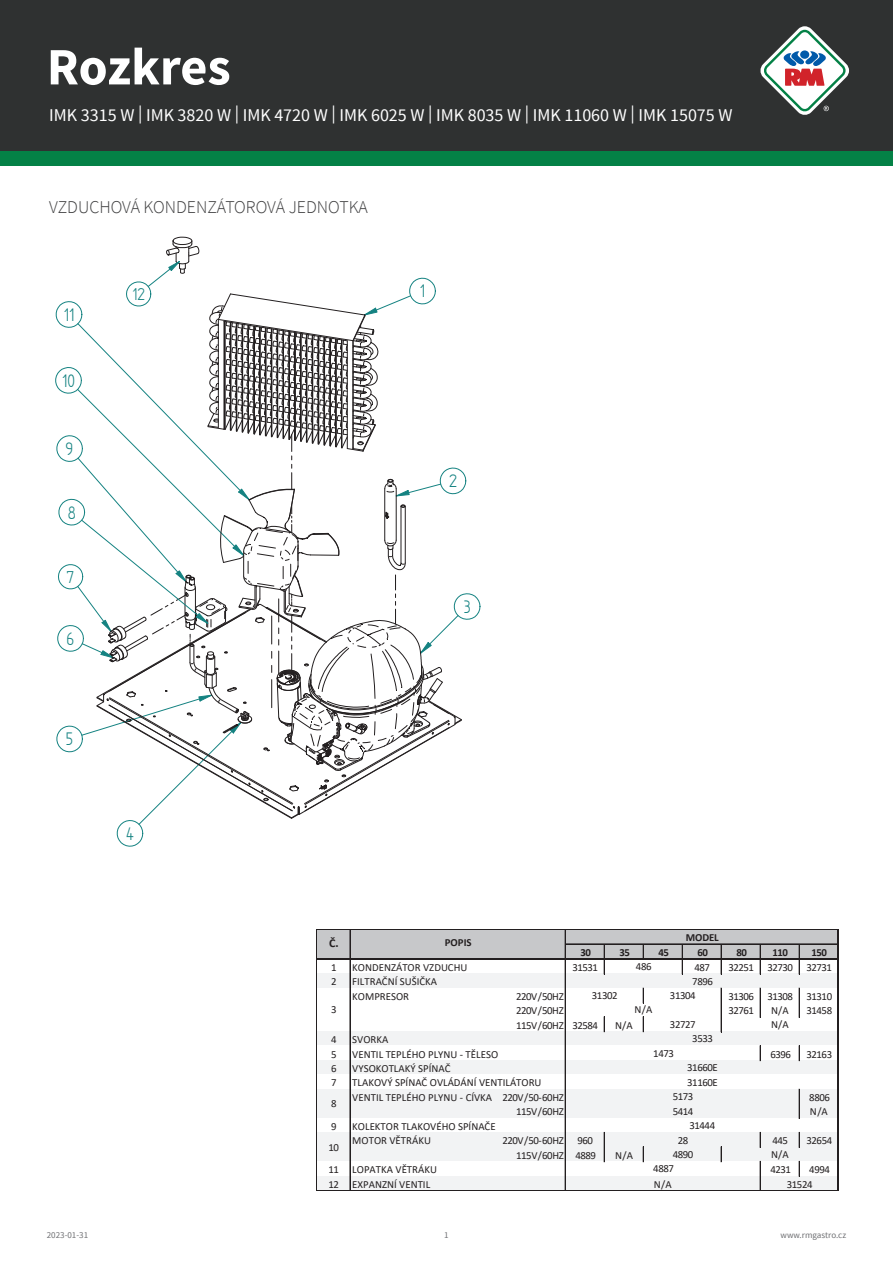
<style>
.page{position:relative;width:893px;height:1263px;background:#fff}
.page>*{position:absolute;margin:0;border:0;box-sizing:border-box;transform-origin:0 0}
.t1{font:700 52.5px "Source Sans Pro";letter-spacing:-.005em;color:#fff}
.t2{font:20.7px "Solid Edge ISO";color:#148281}
.t3{font:19.5px "Solid Edge ISO";color:#148281}
.t4{font:18px "Source Sans Pro";color:#fff}
.t5{font:300 18px "Source Sans Pro";color:#3e3e3f}
.t6{font:700 12px "Calibri";color:#231f20}
.t7{font:10.8px/14.4px "Calibri";color:#231f20}
.t8{font:10.8px "Calibri";letter-spacing:-.04em;color:#231f20}
.t9{font:700 10.8px "Calibri";letter-spacing:-.04em;color:#231f20}
.t10{font:700 10.8px "Calibri";color:#231f20}
.t11{font:9px "Source Sans Pro";color:#6f7073}
</style>
<div class="page">
<div style="left:0;top:0;width:893px;height:166px;background:#048146"></div>
<div style="left:0;top:0;width:893px;height:151px;background:#2f3131"></div>
<svg style="left:760px;top:26px;width:89px;height:89px"></svg>
<svg style="left:55px;top:237px;width:425px;height:609px"></svg>
<div style="left:317px;top:930px;width:522px;height:30px;background:#c7c8ca"></div>
<div style="left:317px;top:973px;width:522px;height:16px;background:#f2f3f4"></div>
<div style="left:317px;top:988px;width:522px;height:44px;background:#fff"></div>
<div style="left:317px;top:1031px;width:522px;height:15px;background:#f2f3f4"></div>
<div style="left:317px;top:1060px;width:522px;height:15px;background:#f2f3f4"></div>
<div style="left:317px;top:1089px;width:522px;height:30px;background:#f2f3f4"></div>
<div style="left:317px;top:1118px;width:522px;height:15px;background:#fff"></div>
<div style="left:317px;top:1132px;width:522px;height:30px;background:#f2f3f4"></div>
<div style="left:317px;top:1161px;width:522px;height:15px;background:#fff"></div>
<div style="left:317px;top:1176px;width:522px;height:15px;background:#f2f3f4"></div>
<hr style="left:317px;top:929px;width:522px;height:1px;background:#231f20">
<hr style="left:566px;top:944px;width:271px;height:1px;background:#231f20">
<svg style="left:350px;top:930px;width:1px;height:28px"></svg>
<svg style="left:565px;top:930px;width:1px;height:28px"></svg>
<hr style="left:317px;top:958px;width:522px;height:2px;background:#231f20">
<svg style="left:643px;top:945px;width:1px;height:13px"></svg>
<svg style="left:721px;top:945px;width:1px;height:29px"></svg>
<svg style="left:760px;top:945px;width:1px;height:29px"></svg>
<svg style="left:799px;top:945px;width:1px;height:29px"></svg>
<svg style="left:604px;top:945px;width:1px;height:29px"></svg>
<svg style="left:643px;top:988px;width:1px;height:15px"></svg>
<hr style="left:760px;top:988px;width:1px;height:30px;background:#231f20">
<hr style="left:799px;top:988px;width:1px;height:30px;background:#231f20">
<svg style="left:799px;top:1046px;width:1px;height:15px"></svg>
<svg style="left:604px;top:1017px;width:1px;height:15px"></svg>
<svg style="left:760px;top:1046px;width:1px;height:15px"></svg>
<hr style="left:799px;top:1089px;width:1px;height:30px;background:#231f20">
<svg style="left:643px;top:1017px;width:1px;height:15px"></svg>
<hr style="left:721px;top:988px;width:1px;height:44px;background:#231f20">
<svg style="left:760px;top:1132px;width:1px;height:15px"></svg>
<svg style="left:799px;top:1132px;width:1px;height:15px"></svg>
<hr style="left:316px;top:929px;width:1px;height:262px;background:#231f20">
<hr style="left:350px;top:960px;width:1px;height:230px;background:#231f20">
<hr style="left:565px;top:960px;width:1px;height:230px;background:#231f20">
<hr style="left:604px;top:1132px;width:1px;height:30px;background:#231f20">
<svg style="left:643px;top:1147px;width:1px;height:15px"></svg>
<svg style="left:682px;top:945px;width:1px;height:29px"></svg>
<svg style="left:721px;top:1147px;width:1px;height:15px"></svg>
<svg style="left:760px;top:1161px;width:1px;height:29px"></svg>
<svg style="left:799px;top:1161px;width:1px;height:15px"></svg>
<hr style="left:317px;top:1190px;width:522px;height:1px;background:#231f20">
<hr style="left:837px;top:930px;width:2px;height:261px;background:#231f20">
<h1 class="t1" style="left:47px;top:33px;width:185px">Rozkres</h1>
<h3 class="t4" style="left:49px;top:104px;width:685px">IMK 3315 W | IMK 3820 W | IMK 4720 W | IMK 6025 W | IMK 8035 W | IMK 11060 W | IMK 15075 W</h3>
<h3 class="t5" style="left:49px;top:196px;width:320px">VZDUCHOVÁ KONDENZÁTOROVÁ JEDNOTKA</h3>
<h2 class="t2" style="left:64px;top:304px;width:12px">11</h2>
<h2 class="t2" style="left:62px;top:370px;width:14px">10</h2>
<h2 class="t2" style="left:66px;top:438px;width:9px">9</h2>
<h2 class="t2" style="left:68px;top:502px;width:10px">8</h2>
<h3 class="t3" style="left:67px;top:567px;width:9px">7</h3>
<h2 class="t2" style="left:67px;top:628px;width:9px">6</h2>
<h2 class="t2" style="left:66px;top:728px;width:9px">5</h2>
<h3 class="t3" style="left:132px;top:284px;width:14px">12</h3>
<h2 class="t2" style="left:126px;top:823px;width:9px">4</h2>
<h2 class="t2" style="left:420px;top:281px;width:7px">1</h2>
<h2 class="t2" style="left:449px;top:470px;width:9px">2</h2>
<h2 class="t2" style="left:464px;top:596px;width:8px">3</h2>
<p class="t6" style="left:329px;top:934px;width:11px">Č.</p>
<p class="t10" style="left:445px;top:935px;width:28px">POPIS</p>
<p class="t9" style="left:686px;top:929px;width:34px">MODEL</p>
<p class="t9" style="left:580px;top:944px;width:12px">30</p>
<p class="t9" style="left:619px;top:944px;width:12px">35</p>
<p class="t9" style="left:658px;top:944px;width:12px">45</p>
<p class="t9" style="left:697px;top:944px;width:12px">60</p>
<p class="t9" style="left:736px;top:944px;width:12px">80</p>
<p class="t9" style="left:772px;top:944px;width:17px">110</p>
<p class="t9" style="left:811px;top:944px;width:17px">150</p>
<p class="t7" style="left:331px;top:960px;width:7px">1</p>
<p class="t7" style="left:352px;top:960px;width:117px">KONDENZÁTOR VZDUCHU</p>
<p class="t7" style="left:572px;top:960px;width:27px">31531</p>
<p class="t7" style="left:694px;top:960px;width:17px">487</p>
<p class="t8" style="left:728px;top:960px;width:105px">32251 32730 32731</p>
<p class="t7" style="left:331px;top:974px;width:7px">2</p>
<p class="t7" style="left:352px;top:974px;width:86px">FILTRAČNÍ SUŠIČKA<br>KOMPRESOR</p>
<p class="t7" style="left:636px;top:959px;width:17px">486</p>
<p class="t7" style="left:692px;top:973px;width:22px">7896</p>
<p class="t8" style="left:516px;top:989px;width:49px">220V/50HZ</p>
<p class="t8" style="left:728px;top:989px;width:105px">31306 31308 31310</p>
<p class="t8" style="left:516px;top:1003px;width:49px">220V/50HZ</p>
<p class="t7" style="left:728px;top:1003px;width:27px">32761</p>
<p class="t7" style="left:771px;top:1003px;width:19px">N/A</p>
<p class="t7" style="left:806px;top:1003px;width:27px">31458</p>
<p class="t8" style="left:516px;top:1018px;width:83px">115V/60HZ 32584</p>
<p class="t7" style="left:615px;top:1018px;width:19px">N/A</p>
<p class="t7" style="left:592px;top:988px;width:27px">31302</p>
<p class="t7" style="left:670px;top:988px;width:27px">31304</p>
<p class="t7" style="left:634px;top:1002px;width:19px">N/A</p>
<p class="t7" style="left:331px;top:1002px;width:7px">3</p>
<p class="t7" style="left:771px;top:1017px;width:19px">N/A</p>
<p class="t7" style="left:670px;top:1017px;width:27px">32727</p>
<p class="t7" style="left:692px;top:1031px;width:22px">3533</p>
<p class="t7" style="left:331px;top:1032px;width:7px">4</p>
<p class="t7" style="left:352px;top:1032px;width:38px">SVORKA</p>
<p class="t7" style="left:331px;top:1046px;width:7px">5</p>
<p class="t7" style="left:352px;top:1046px;width:147px">VENTIL TEPLÉHO PLYNU - TĚLESO</p>
<p class="t7" style="left:770px;top:1046px;width:22px">6396</p>
<p class="t7" style="left:806px;top:1046px;width:27px">32163</p>
<p class="t7" style="left:331px;top:1061px;width:7px">6</p>
<p class="t7" style="left:352px;top:1061px;width:100px">VYSOKOTLAKÝ SPÍNAČ</p>
<p class="t7" style="left:331px;top:1075px;width:7px">7</p>
<p class="t7" style="left:352px;top:1075px;width:213px">TLAKOVÝ SPÍNAČ OVLÁDÁNÍ VENTILÁTORU<br>VENTIL TEPLÉHO PLYNU - CÍVKA 220V/50-60HZ</p>
<p class="t7" style="left:653px;top:1046px;width:22px">1473</p>
<p class="t7" style="left:687px;top:1060px;width:32px">31660E</p>
<p class="t7" style="left:687px;top:1075px;width:32px">31160E</p>
<p class="t7" style="left:673px;top:1089px;width:22px">5173</p>
<p class="t7" style="left:673px;top:1103px;width:22px">5414</p>
<p class="t7" style="left:809px;top:1090px;width:22px">8806</p>
<p class="t7" style="left:331px;top:1096px;width:7px">8</p>
<p class="t8" style="left:516px;top:1104px;width:49px">115V/60HZ</p>
<p class="t7" style="left:810px;top:1104px;width:19px">N/A</p>
<p class="t7" style="left:331px;top:1119px;width:7px">9</p>
<p class="t7" style="left:352px;top:1119px;width:145px">KOLEKTOR TLAKOVÉHO SPÍNAČE<br>MOTOR VĚTRÁKU</p>
<p class="t7" style="left:689px;top:1118px;width:27px">31444</p>
<p class="t8" style="left:502px;top:1133px;width:63px">220V/50-60HZ</p>
<p class="t7" style="left:578px;top:1133px;width:17px">960</p>
<p class="t7" style="left:772px;top:1133px;width:17px">445</p>
<p class="t7" style="left:806px;top:1133px;width:27px">32654</p>
<p class="t8" style="left:516px;top:1147px;width:81px">115V/60HZ 4889</p>
<p class="t7" style="left:615px;top:1147px;width:19px">N/A</p>
<p class="t7" style="left:328px;top:1140px;width:12px">10</p>
<p class="t7" style="left:673px;top:1132px;width:22px;text-align:center">28<br>4890</p>
<p class="t7" style="left:771px;top:1147px;width:19px">N/A</p>
<p class="t7" style="left:328px;top:1162px;width:110px">11 LOPATKA VĚTRÁKU</p>
<p class="t7" style="left:770px;top:1162px;width:22px">4231</p>
<p class="t7" style="left:809px;top:1162px;width:22px">4994</p>
<p class="t7" style="left:328px;top:1176px;width:103px">12 EXPANZNÍ VENTIL</p>
<p class="t7" style="left:654px;top:1176px;width:19px">N/A</p>
<p class="t7" style="left:787px;top:1176px;width:27px">31524</p>
<p class="t7" style="left:653px;top:1161px;width:22px">4887</p>
<p class="t11" style="left:47px;top:1229px;width:43px">2023-01-31</p>
<p class="t11" style="left:444px;top:1229px;width:6px">1</p>
<p class="t11" style="left:781px;top:1229px;width:67px">www.rmgastro.cz</p>
</div>
